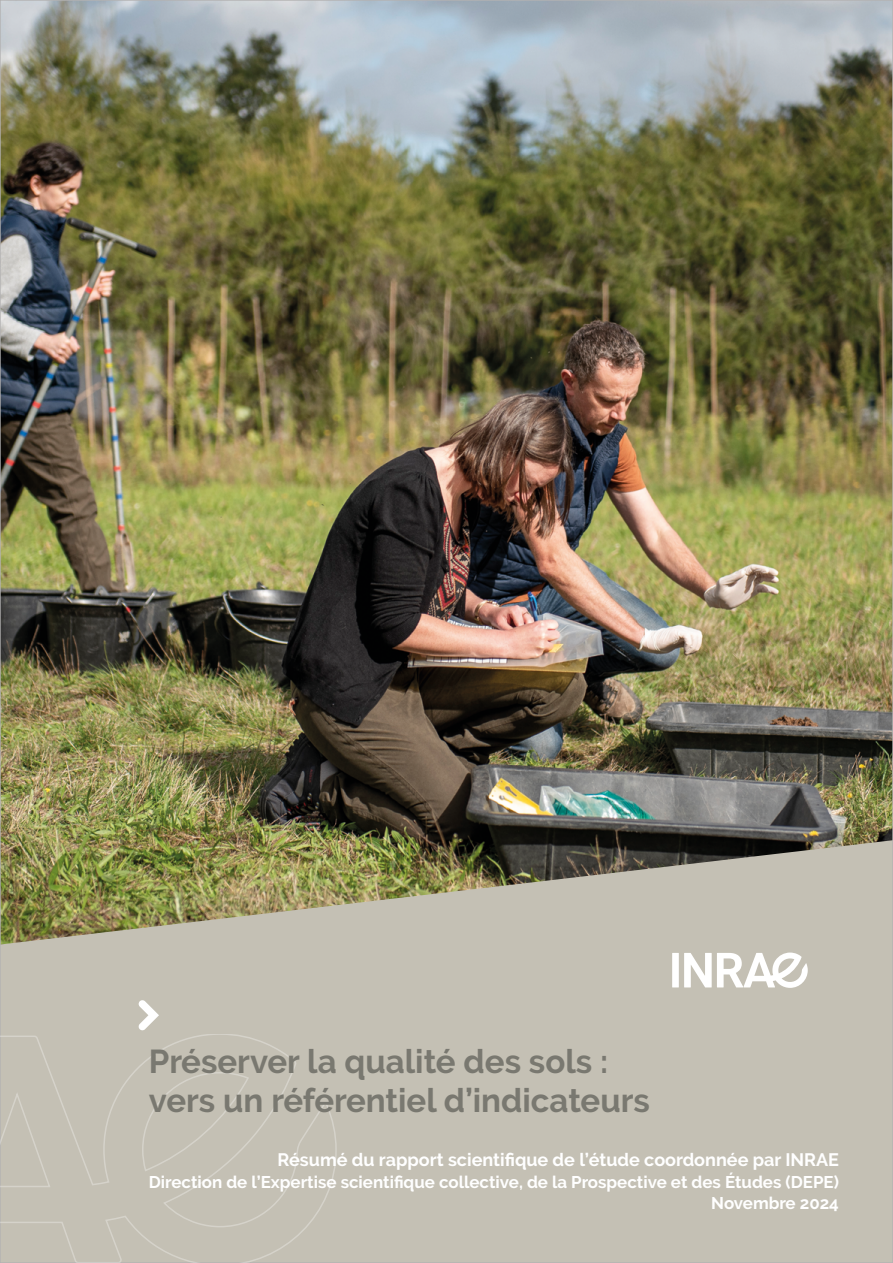
<style>
.page{position:relative;width:893px;height:1263px;background:#fff}
.page>*{position:absolute;margin:0;border:0;box-sizing:border-box;transform-origin:0 0}
.t1{font:700 33px "Raleway";color:#797870}
.t2{font:700 18px "Raleway";color:#fff}
.t3{font:700 16.95px "Raleway";color:#fff}
</style>
<div class="page">
<img style="left:2px;top:2px;width:889px;height:838px">
<svg style="left:2px;top:840px;width:889px;height:421px;fill:#c4c0b4"></svg>
<div style="left:0;top:1034px;width:338px;height:229px;background:#c4c0b4"></div>
<div style="left:672px;top:953px;width:7px;height:34px;background:#fff"></div>
<svg style="left:684px;top:952px;width:124px;height:36px"></svg>
<svg style="left:138px;top:1000px;width:21px;height:30px"></svg>
<p class="t1" style="left:149px;top:1042px;width:461px">Préserver la qualité des sols :</p>
<p class="t1" style="left:149px;top:1082px;width:503px">vers un référentiel d’indicateurs</p>
<p class="t2" style="left:277px;top:1150px;width:563px">Résumé du rapport scientifique de l’étude coordonnée par INRAE</p>
<p class="t3" style="left:149px;top:1172px;width:692px">Direction de l’Expertise scientifique collective, de la Prospective et des Études (DEPE)</p>
<p class="t3" style="left:711px;top:1193px;width:129px">Novembre 2024</p>
</div>
